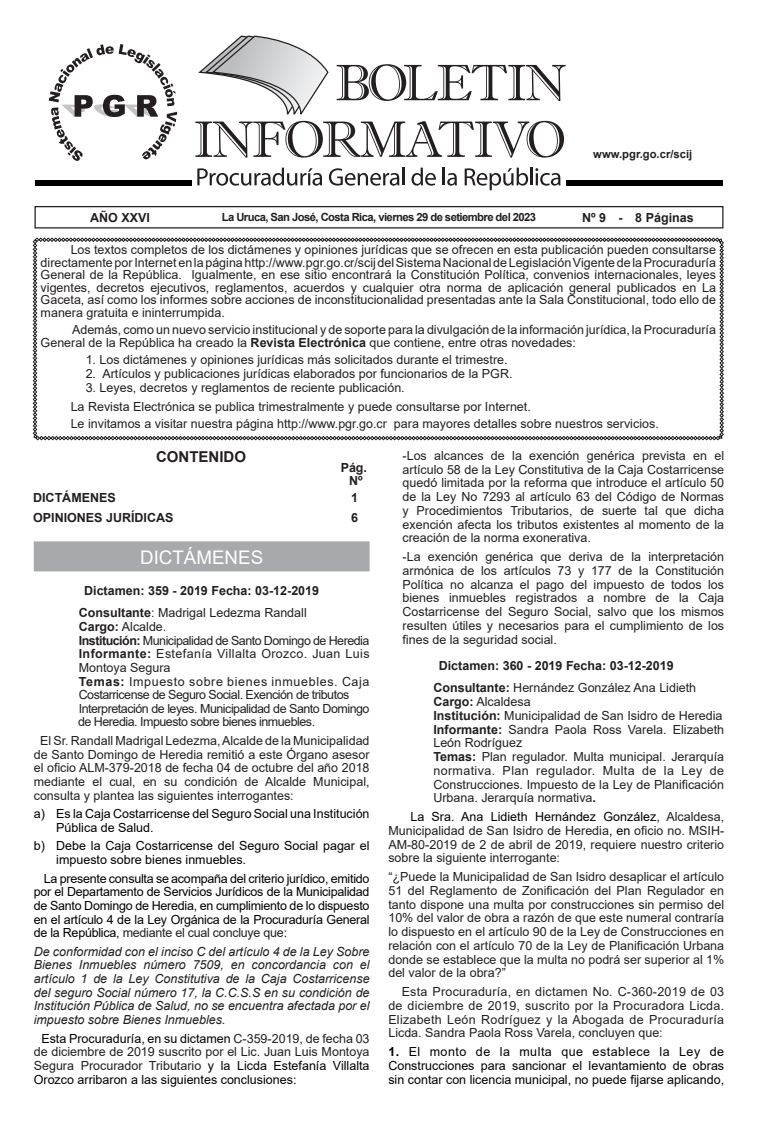
<style>
.page{position:relative;width:758px;height:1140px;background:#fff}
.page>*{position:absolute;margin:0;border:0;box-sizing:border-box;transform-origin:0 0}
._01_Titulo_Tramado{font:18.75px "Arial";color:#fff}
._06_Cuerpo_Texto_Alcance{font:700 15px "Arial";color:#231f20}
._06_Cuerpo_Texto_Alcance-2{font:12.5px/13.8px "Arial";color:#231f20;text-align:justify}
.t1{font:12.5px/13.6px "Arial";color:#000;text-align:justify}
.t2{font:italic 12.5px/13.6px "Arial";color:#231f20;text-align:justify}
._06_Cuerpo_Texto_Alcance-3{font:12.5px/13.6px "Arial";letter-spacing:-.04em;color:#231f20}
.Encabezado_1{font:700 12.5px "Arial";color:#231f20}
._06_Cuerpo_Texto_Alcance-4{font:12.5px/13.6px "Arial";letter-spacing:.03em;color:#231f20}
._06_Cuerpo_Texto_Alcance-5{font:700 12.5px "Arial";color:#231f20}
.t3{font:700 11.25px "Arial";letter-spacing:-.05em;color:#231f20}
.t4{font:700 11.25px "Arial";color:#231f20}
.s1{font-weight:700}
.s2{color:#000}
.s3{color:#231f20}
</style>
<div class="page">
<svg style="left:195px;top:121px;width:369px;height:37px"></svg>
<svg style="left:336px;top:64px;width:229px;height:37px"></svg>
<div style="left:34px;top:206px;width:689px;height:23px;border:1px solid #231f20"></div>
<svg style="left:197px;top:168px;width:125px;height:18px"></svg>
<svg style="left:329px;top:168px;width:75px;height:18px"></svg>
<svg style="left:411px;top:168px;width:25px;height:18px"></svg>
<svg style="left:443px;top:168px;width:14px;height:18px"></svg>
<svg style="left:464px;top:168px;width:96px;height:22px"></svg>
<div style="left:35px;top:180px;width:156px;height:5px;background:#000"></div>
<div style="left:566px;top:180px;width:156px;height:5px;background:#000"></div>
<svg style="left:49px;top:44px;width:128px;height:117px"></svg>
<svg style="left:198px;top:36px;width:131px;height:78px"></svg>
<div style="left:34px;top:541px;width:335px;height:30px;background:#a8a9ad"></div>
<svg style="left:33px;top:238px;width:690px;height:202px"></svg>
<p class="t4" style="left:593px;top:146px;width:100px">www.pgr.go.cr/scij</p>
<p class="Encabezado_1" style="left:90px;top:209px;width:61px">AÑO XXVI</p>
<p class="t3" style="left:222px;top:210px;width:316px">La Uruca, San José, Costa Rica, viernes 29 de setiembre del 2023</p>
<p class="Encabezado_1" style="left:582px;top:209px;width:113px">Nº 9 - 8 Páginas</p>
<p class="_06_Cuerpo_Texto_Alcance-2" style="left:41px;top:244px;width:676px;line-height:12.5px;text-indent:30px">Los textos completos de los dictámenes y opiniones jurídicas que se ofrecen en esta publicación pueden consultarse directamente por Internet en la página http://www.pgr.go.cr/scij del Sistema Nacional de Legislación Vigente de la Procuraduría General de la República. Igualmente, en ese sitio encontrará la Constitución Política, convenios internacionales, leyes vigentes, decretos ejecutivos, reglamentos, acuerdos y cualquier otra norma de aplicación general publicados en La Gaceta, así como los informes sobre acciones de inconstitucionalidad presentadas ante la Sala Constitucional, todo ello de manera gratuita e ininterrumpida.</p>
<p class="_06_Cuerpo_Texto_Alcance-2" style="left:41px;top:324px;width:676px;line-height:12.5px;text-indent:31px">Además, como un nuevo servicio institucional y de soporte para la divulgación de la información jurídica, la Procuraduría<br>General de la República ha creado la <span class="s1">Revista Electrónica</span> que contiene, entre otras novedades:</p>
<p class="_06_Cuerpo_Texto_Alcance-2" style="left:86px;top:353px;width:423px">1. Los dictámenes y opiniones jurídicas más solicitados durante el trimestre.</p>
<p class="_06_Cuerpo_Texto_Alcance-2" style="left:86px;top:367px;width:428px">2. Artículos y publicaciones jurídicas elaborados por funcionarios de la PGR.</p>
<p class="_06_Cuerpo_Texto_Alcance-2" style="left:86px;top:381px;width:320px">3. Leyes, decretos y reglamentos de reciente publicación.</p>
<p class="_06_Cuerpo_Texto_Alcance-2" style="left:71px;top:399px;width:461px">La Revista Electrónica se publica trimestralmente y puede consultarse por Internet.</p>
<p class="_06_Cuerpo_Texto_Alcance-2" style="left:71px;top:417px;width:589px">Le invitamos a visitar nuestra página http://www.pgr.go.cr para mayores detalles sobre nuestros servicios.</p>
<p class="_06_Cuerpo_Texto_Alcance-2" style="left:402px;top:448px;width:323px">-Los alcances de la exención genérica prevista en el artículo 58 de la Ley Constitutiva de la Caja Costarricense quedó limitada por la reforma que introduce el artículo 50 de la Ley No 7293 al artículo 63 del Código de Normas y Procedimientos Tributarios, de suerte tal que dicha exención afecta los tributos existentes al momento de la creación de la norma exonerativa.</p>
<p class="_06_Cuerpo_Texto_Alcance-2" style="left:402px;top:550px;width:323px">-La exención genérica que deriva de la interpretación armónica de los artículos 73 y 177 de la Constitución Política no alcanza el pago del impuesto de todos los bienes inmuebles registrados a nombre de la Caja Costarricense del Seguro Social, salvo que los mismos resulten útiles y necesarios para el cumplimiento de los fines de la seguridad social.</p>
<p class="Encabezado_1" style="left:439px;top:657px;width:236px">Dictamen: 360 - 2019 Fecha: 03-12-2019</p>
<p class="_06_Cuerpo_Texto_Alcance-2" style="left:433px;top:681px;width:264px"><span class="s1">Consultante:</span> Hernández González Ana Lidieth</p>
<p class="_06_Cuerpo_Texto_Alcance-2" style="left:433px;top:695px;width:99px"><span class="s1">Cargo:</span> Alcaldesa</p>
<p class="_06_Cuerpo_Texto_Alcance-2" style="left:433px;top:709px;width:290px"><span class="s1">Institución:</span> Municipalidad de San Isidro de Heredia</p>
<p class="_06_Cuerpo_Texto_Alcance-2" style="left:433px;top:722px;width:292px"><span class="s1">Informante:</span> Sandra Paola Ross Varela. Elizabeth<br>León Rodríguez</p>
<p class="_06_Cuerpo_Texto_Alcance-2" style="left:433px;top:750px;width:292px"><span class="s1">Temas:</span> Plan regulador. Multa municipal. Jerarquía normativa. Plan regulador. Multa de la Ley de Construcciones. Impuesto de la Ley de Planificación Urbana. Jerarquía normativa<span class="s1">.</span></p>
<p class="_06_Cuerpo_Texto_Alcance-2" style="left:388px;top:810px;width:337px;text-indent:22px"><span class="s2">La Sra. Ana Lidieth Hernández González</span>, Alcaldesa, Municipalidad de San Isidro de Heredia<span class="s2">, en</span> oficio no. MSIH-AM-80-2019 de 2 de abril de 2019, requiere nuestro criterio sobre la siguiente interrogante:</p>
<p class="_06_Cuerpo_Texto_Alcance-2" style="left:388px;top:870px;width:337px">“¿Puede la Municipalidad de San Isidro desaplicar el artículo 51 del Reglamento de Zonificación del Plan Regulador en tanto dispone una multa por construcciones sin permiso del 10% del valor de obra a razón de que este numeral contraría lo dispuesto en el artículo 90 de la Ley de Construcciones en relación con el artículo 70 de la Ley de Planificación Urbana donde se establece que la multa no podrá ser superior al 1% del valor de la obra?”</p>
<p class="_06_Cuerpo_Texto_Alcance-2" style="left:388px;top:985px;width:337px;text-indent:13px">Esta Procuraduría, en dictamen No. C-360-2019 de 03 de diciembre de 2019, suscrito por la Procuradora Licda.<br>Elizabeth León Rodríguez y la Abogada de Procuraduría Licda. Sandra Paola Ross Varela, concluyen que:</p>
<p class="t1" style="left:388px;top:1045px;width:337px"><span class="s1">1.</span> El monto de la multa que establece la Ley de Construcciones para sancionar el levantamiento de obras sin contar con licencia municipal, no puede fijarse aplicando,</p>
<p class="_06_Cuerpo_Texto_Alcance" style="left:156px;top:446px;width:91px">CONTENIDO</p>
<p class="_06_Cuerpo_Texto_Alcance-5" style="left:340px;top:458px;width:28px">Pág.</p>
<p class="_06_Cuerpo_Texto_Alcance-5" style="left:349px;top:472px;width:15px">Nº</p>
<p class="_06_Cuerpo_Texto_Alcance-5" style="left:33px;top:488px;width:84px">DICTÁMENES</p>
<p class="_06_Cuerpo_Texto_Alcance-5" style="left:351px;top:488px;width:8px">1</p>
<p class="_06_Cuerpo_Texto_Alcance-5" style="left:33px;top:508px;width:142px">OPINIONES JURÍDICAS</p>
<p class="_06_Cuerpo_Texto_Alcance-5" style="left:351px;top:508px;width:8px">6</p>
<p class="_01_Titulo_Tramado" style="left:140px;top:544px;width:124px">DICTÁMENES</p>
<p class="Encabezado_1" style="left:84px;top:582px;width:236px">Dictamen: 359 - 2019 Fecha: 03-12-2019</p>
<p class="_06_Cuerpo_Texto_Alcance-2" style="left:79px;top:606px;width:229px"><span class="s1">Consultante</span>: Madrigal Ledezma Randall</p>
<p class="_06_Cuerpo_Texto_Alcance-2" style="left:79px;top:620px;width:89px"><span class="s1">Cargo:</span> Alcalde.</p>
<p class="_06_Cuerpo_Texto_Alcance-3" style="left:79px;top:633px;width:292px"><span class="s1">Institución:</span> Municipalidad de Santo Domingo de Heredia</p>
<p class="_06_Cuerpo_Texto_Alcance-4" style="left:79px;top:647px;width:292px"><span class="s1">Informante:</span> Estefanía Villalta Orozco. Juan Luis<br>Montoya Segura</p>
<p class="_06_Cuerpo_Texto_Alcance-3" style="left:79px;top:674px;width:292px"><span class="s1">Temas:</span> Impuesto sobre bienes inmuebles. Caja<br>Costarricense de Seguro Social. Exención de tributos</p>
<p class="_06_Cuerpo_Texto_Alcance-3" style="left:78px;top:701px;width:293px">Interpretación de leyes. Municipalidad de Santo Domingo de Heredia. Impuesto sobre bienes inmuebles.</p>
<p class="_06_Cuerpo_Texto_Alcance-2" style="left:34px;top:734px;width:337px;text-indent:6px">El Sr. Randall Madrigal Ledezma, Alcalde de la Municipalidad de Santo Domingo de Heredia remitió a este Órgano asesor el oficio ALM-379-2018 de fecha 04 de octubre del año 2018 mediante el cual, en su condición de Alcalde Municipal, consulta y plantea las siguientes interrogantes:</p>
<p class="t1" style="left:56px;top:807px;width:315px;text-indent:-22px">a) Es la Caja Costarricense del Seguro Social una Institución<br>Pública de Salud.</p>
<p class="t1" style="left:56px;top:839px;width:315px;text-indent:-22px">b) Debe la Caja Costarricense del Seguro Social pagar el impuesto sobre bienes inmuebles.</p>
<p class="t1" style="left:34px;top:871px;width:337px;text-indent:10px">La presente consulta se acompaña del criterio jurídico, emitido por el Departamento de Servicios Jurídicos de la Municipalidad de Santo Domingo de Heredia, en cumplimiento de lo dispuesto en el artículo 4 de la Ley Orgánica de la Procuraduría General de la República, <span class="s3">mediante el cual concluye que:</span></p>
<p class="t2" style="left:34px;top:945px;width:337px">De conformidad con el inciso C del artículo 4 de la Ley Sobre Bienes Inmuebles número 7509, en concordancia con el artículo 1 de la Ley Constitutiva de la Caja Costarricense del seguro Social número 17, la C.C.S.S en su condición de Institución Pública de Salud, no se encuentra afectada por el impuesto sobre Bienes Inmuebles.</p>
<p class="t1" style="left:34px;top:1031px;width:337px;text-indent:8px">Esta Procuraduría, en su dictamen <span class="s3">C-359-2019, de fecha 03 de diciembre de 2019 suscrito por el Lic. Juan Luis Montoya Segura Procurador Tributario</span> y la Licda Estefanía Villalta Orozco arribaron a las siguientes conclusiones:</p>
</div>
